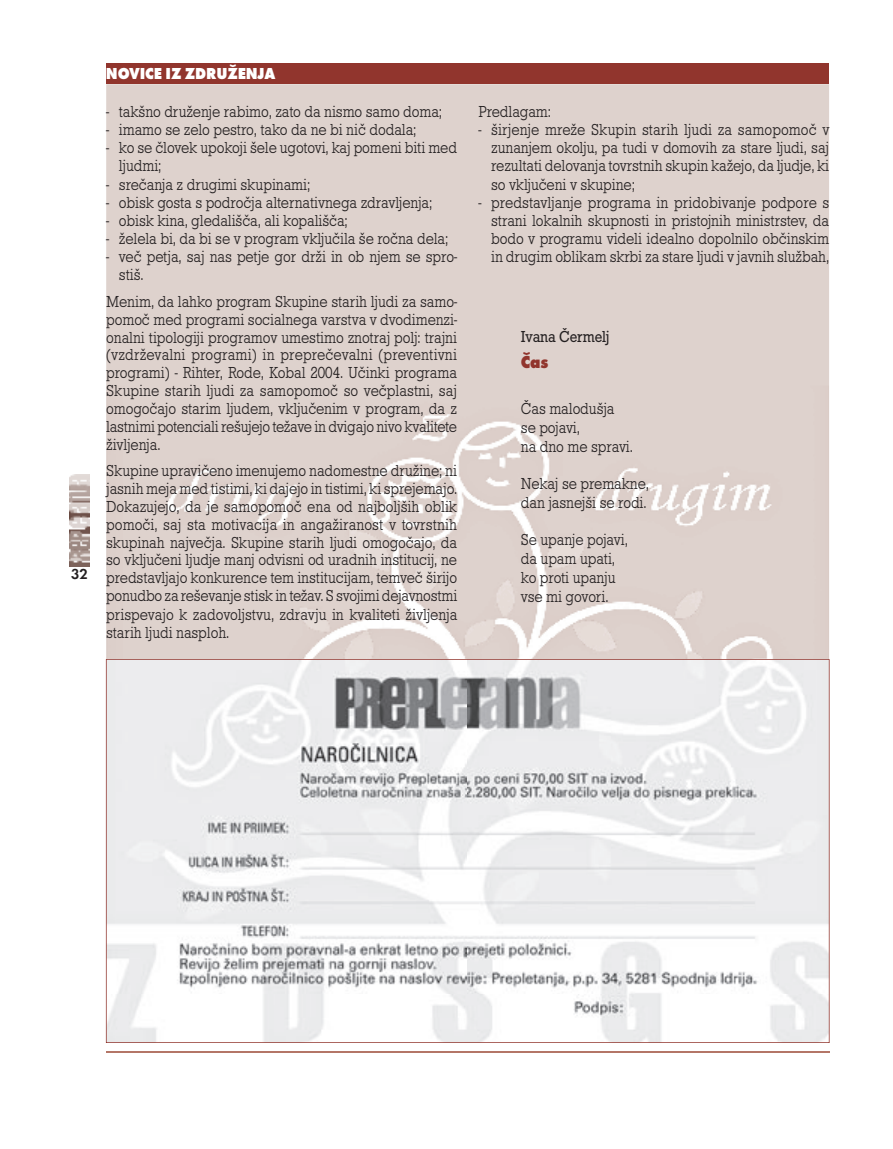
<style>
.page{position:relative;width:893px;height:1149px;background:#fff}
.page>*{position:absolute;margin:0;border:0;box-sizing:border-box;transform-origin:0 0}
.t1{font:700 18px "Futura TEE Extr";color:#91352d;scale:.9 1}
.t2{font:16.5px/18px "Roctus TEE Ligh";letter-spacing:-.01em;color:#231f20;scale:.9 1}
.t3{font:700 16.5px "Futura TEE Extr";letter-spacing:-.01em;color:#fff;scale:.9 1}
.t4{font:16.5px "Roctus TEE";letter-spacing:-.01em;color:#231f20;scale:.9 1}
.t5{font:600 15px "Futura TEE";color:#231f20}
</style>
<div class="page">
<hr style="left:106px;top:1050px;width:723px;height:2px;background:#b47667">
<img style="left:70px;top:474px;width:19px;height:92px">
<div style="left:106px;top:84px;width:723px;height:575px;background:#ded2cd"></div>
<div style="left:106px;top:64px;width:723px;height:20px;background:#91352d"></div>
<svg style="left:106px;top:659px;width:724px;height:383px;fill:#ececee"></svg>
<p class="t5" style="left:71px;top:565px;width:19px">32</p>
<p class="t3" style="left:106px;top:64px;width:190px">NOVICE IZ ZDRUŽENJA</p>
<p class="t2" style="left:106px;top:103px;width:375px">- takšno druženje rabimo, zato da nismo samo doma;</p>
<p class="t2" style="left:106px;top:121px;width:346px">- imamo se zelo pestro, tako da ne bi nič dodala;</p>
<p class="t2" style="left:119px;top:139px;width:377px;text-indent:-13px">- ko se človek upokoji šele ugotovi, kaj pomeni biti med ljudmi;</p>
<p class="t2" style="left:106px;top:175px;width:228px">- srečanja z drugimi skupinami;</p>
<p class="t2" style="left:106px;top:193px;width:364px">- obisk gosta s področja alternativnega zdravljenja;</p>
<p class="t2" style="left:106px;top:211px;width:270px">- obisk kina, gledališča, ali kopališča;</p>
<p class="t2" style="left:106px;top:230px;width:382px">- želela bi, da bi se v program vključila še ročna dela;</p>
<p class="t2" style="left:119px;top:248px;width:377px;text-indent:-13px">- več petja, saj nas petje gor drži in ob njem se spro&shy;stiš.</p>
<p class="t2" style="left:106px;top:292px;width:391px;text-align:justify">Menim, da lahko program Skupine starih ljudi za samo&shy;pomoč med programi socialnega varstva v dvodimenzi&shy;onalni tipologiji programov umestimo znotraj polj: trajni (vzdrževalni programi) in preprečevalni (preventivni programi) - Rihter, Rode, Kobal 2004. Učinki programa Skupine starih ljudi za samopomoč so večplastni, saj omogočajo starim ljudem, vključenim v program, da z lastnimi potenciali rešujejo težave in dvigajo nivo kvalitete življenja.</p>
<p class="t2" style="left:106px;top:461px;width:392px;text-align:justify">Skupine upravičeno imenujemo nadomestne družine; ni jasnih meja med tistimi, ki dajejo in tistimi, ki sprejemajo.<br>Dokazujejo, da je samopomoč ena od najboljših oblik pomoči, saj sta motivacija in angažiranost v tovrstnih skupinah največja. Skupine starih ljudi omogočajo, da so vključeni ljudje manj odvisni od uradnih institucij, ne predstavljajo konkurence tem institucijam, temveč širijo ponudbo za reševanje stisk in težav. S svojimi dejavnostmi prispevajo k zadovoljstvu, zdravju in kvaliteti življenja starih ljudi nasploh.</p>
<p class="t2" style="left:478px;top:103px;width:82px">Predlagam:</p>
<p class="t2" style="left:491px;top:121px;width:377px;text-align:justify;text-indent:-13px">- širjenje mreže Skupin starih ljudi za samopomoč v zunanjem okolju, pa tudi v domovih za stare ljudi, saj rezultati delovanja tovrstnih skupin kažejo, da ljudje, ki so vključeni v skupine;</p>
<p class="t2" style="left:491px;top:193px;width:377px;text-align:justify;text-indent:-13px">- predstavljanje programa in pridobivanje podpore s strani lokalnih skupnosti in pristojnih ministrstev, da bodo v programu videli idealno dopolnilo občinskim in drugim oblikam skrbi za stare ljudi v javnih službah,</p>
<p class="t4" style="left:521px;top:327px;width:100px">Ivana Čermelj</p>
<p class="t1" style="left:521px;top:351px;width:32px">Čas</p>
<p class="t2" style="left:521px;top:399px;width:126px;line-height:18.8px">Čas malodušja se pojavi,<br>na dno me spravi.</p>
<p class="t2" style="left:521px;top:474px;width:144px;line-height:18.8px">Nekaj se premakne, dan jasnejši se rodi.</p>
<p class="t2" style="left:521px;top:530px;width:120px;line-height:18.8px">Se upanje pojavi, da upam upati, ko proti upanju vse mi govori.</p>
</div>
